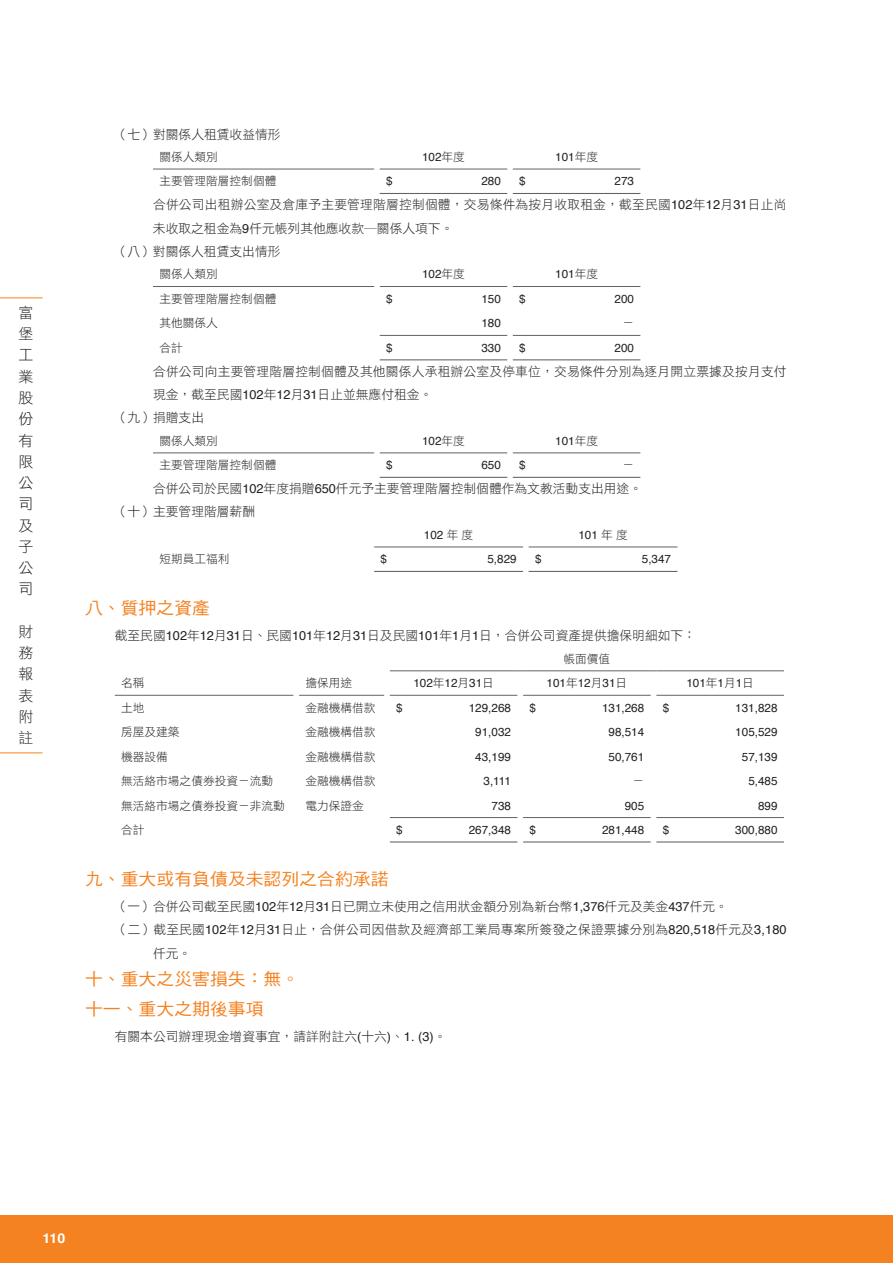
<style>
.page{position:relative;width:893px;height:1263px;background:#fff}
.page>*{position:absolute;margin:0;border:0;box-sizing:border-box;transform-origin:0 0}
.t1{font:16.95px/29.7px "DF Hei Std W5";color:#f58220;scale:1.05 1}
.t2{font:14.85px/21.3px "DF Hei Std W3";color:#231f20;text-align:justify}
.t3{font:700 13.5px "Helvetica";color:#fff;scale:1.05 1}
.t4{font:12.75px/23.4px "DF Hei Std W3";color:#231f20}
.t5{font:11.7px "Helvetica";color:#231f20}
.t6{font:11.7px "DF Hei Std W3";color:#231f20}
.s1{font-family:"DF Hei Std W3"}
.s2{font-family:"Helvetica"}
</style>
<div class="page">
<div style="left:0;top:1215px;width:893px;height:48px;background:#f58220"></div>
<hr style="left:0;top:298px;width:43px;height:1px;background:#f58220">
<hr style="left:0;top:753px;width:43px;height:1px;background:#f58220">
<hr style="left:380px;top:193px;width:127px;height:1px;background:#636366">
<hr style="left:513px;top:193px;width:127px;height:1px;background:#636366">
<hr style="left:153px;top:169px;width:221px;height:1px;background:#636366">
<hr style="left:380px;top:169px;width:127px;height:1px;background:#636366">
<hr style="left:513px;top:169px;width:127px;height:1px;background:#636366">
<hr style="left:380px;top:335px;width:127px;height:1px;background:#636366">
<hr style="left:513px;top:335px;width:127px;height:1px;background:#636366">
<hr style="left:380px;top:359px;width:127px;height:1px;background:#636366">
<hr style="left:513px;top:359px;width:127px;height:1px;background:#636366">
<hr style="left:153px;top:286px;width:221px;height:1px;background:#636366">
<hr style="left:380px;top:286px;width:127px;height:1px;background:#636366">
<hr style="left:513px;top:286px;width:127px;height:1px;background:#636366">
<hr style="left:513px;top:477px;width:127px;height:1px;background:#636366">
<hr style="left:380px;top:477px;width:127px;height:1px;background:#636366">
<hr style="left:153px;top:453px;width:221px;height:1px;background:#636366">
<hr style="left:380px;top:453px;width:127px;height:1px;background:#636366">
<hr style="left:513px;top:453px;width:127px;height:1px;background:#636366">
<hr style="left:374px;top:547px;width:149px;height:1px;background:#636366">
<hr style="left:529px;top:547px;width:148px;height:1px;background:#636366">
<hr style="left:374px;top:571px;width:149px;height:1px;background:#636366">
<hr style="left:529px;top:571px;width:148px;height:1px;background:#636366">
<hr style="left:390px;top:670px;width:127px;height:1px;background:#636366">
<hr style="left:523px;top:670px;width:128px;height:1px;background:#636366">
<hr style="left:656px;top:670px;width:128px;height:1px;background:#636366">
<hr style="left:115px;top:695px;width:178px;height:1px;background:#636366">
<hr style="left:299px;top:695px;width:85px;height:1px;background:#636366">
<hr style="left:390px;top:695px;width:127px;height:1px;background:#636366">
<hr style="left:390px;top:817px;width:127px;height:1px;background:#636366">
<hr style="left:523px;top:695px;width:128px;height:1px;background:#636366">
<hr style="left:523px;top:817px;width:128px;height:1px;background:#636366">
<hr style="left:656px;top:695px;width:128px;height:1px;background:#636366">
<hr style="left:656px;top:817px;width:128px;height:1px;background:#636366">
<hr style="left:390px;top:841px;width:127px;height:1px;background:#636366">
<hr style="left:523px;top:841px;width:128px;height:1px;background:#636366">
<hr style="left:656px;top:841px;width:128px;height:1px;background:#636366">
<p class="t2" style="left:19px;top:302px;width:16px">富堡工業股份有限公司及子公司</p>
<p class="t2" style="left:19px;top:621px;width:16px">財務報表附註</p>
<p class="t4" style="left:115px;top:122px;width:167px">（七）對關係人租賃收益情形</p>
<p class="t6" style="left:159px;top:150px;width:60px">關係人類別</p>
<p class="t5" style="left:422px;top:148px;width:44px">102<span class="s1">年度</span></p>
<p class="t5" style="left:555px;top:148px;width:44px">101<span class="s1">年度</span></p>
<p class="t6" style="left:159px;top:175px;width:118px">主要管理階層控制個體</p>
<p class="t5" style="left:386px;top:172px;width:8px">$</p>
<p class="t5" style="left:481px;top:172px;width:21px">280</p>
<p class="t5" style="left:519px;top:172px;width:8px">$</p>
<p class="t5" style="left:614px;top:172px;width:21px">273</p>
<p class="t4" style="left:153px;top:193px;width:635px">合併公司出租辦公室及倉庫予主要管理階層控制個體，交易條件為按月收取租金，截至民國<span class="s2">102</span>年<span class="s2">12</span>月<span class="s2">31</span>日止尚</p>
<p class="t4" style="left:153px;top:216px;width:302px">未收取之租金為<span class="s2">9</span>仟元帳列其他應收款─關係人項下。</p>
<p class="t4" style="left:115px;top:240px;width:167px">（八）對關係人租賃支出情形</p>
<p class="t6" style="left:159px;top:268px;width:60px">關係人類別</p>
<p class="t5" style="left:422px;top:265px;width:44px">102<span class="s1">年度</span></p>
<p class="t5" style="left:555px;top:265px;width:44px">101<span class="s1">年度</span></p>
<p class="t6" style="left:159px;top:292px;width:118px">主要管理階層控制個體</p>
<p class="t5" style="left:386px;top:290px;width:8px">$</p>
<p class="t5" style="left:481px;top:290px;width:21px">150</p>
<p class="t5" style="left:519px;top:290px;width:8px">$</p>
<p class="t5" style="left:614px;top:290px;width:21px">200</p>
<p class="t6" style="left:159px;top:317px;width:60px">其他關係人</p>
<p class="t5" style="left:481px;top:314px;width:21px">180</p>
<p class="t6" style="left:622px;top:317px;width:13px">－</p>
<p class="t6" style="left:159px;top:341px;width:25px">合計</p>
<p class="t5" style="left:386px;top:339px;width:8px">$</p>
<p class="t5" style="left:481px;top:339px;width:21px">330</p>
<p class="t5" style="left:519px;top:339px;width:8px">$</p>
<p class="t5" style="left:614px;top:339px;width:21px">200</p>
<p class="t4" style="left:153px;top:359px;width:635px">合併公司向主要管理階層控制個體及其他關係人承租辦公室及停車位，交易條件分別為逐月開立票據及按月支付</p>
<p class="t4" style="left:153px;top:382px;width:281px">現金，截至民國<span class="s2">102</span>年<span class="s2">12</span>月<span class="s2">31</span>日止並無應付租金。</p>
<p class="t4" style="left:115px;top:406px;width:91px">（九）捐贈支出</p>
<p class="t6" style="left:159px;top:434px;width:60px">關係人類別</p>
<p class="t5" style="left:422px;top:432px;width:44px">102<span class="s1">年度</span></p>
<p class="t5" style="left:555px;top:432px;width:44px">101<span class="s1">年度</span></p>
<p class="t6" style="left:159px;top:459px;width:118px">主要管理階層控制個體</p>
<p class="t5" style="left:386px;top:456px;width:8px">$</p>
<p class="t5" style="left:481px;top:456px;width:21px">650</p>
<p class="t5" style="left:519px;top:456px;width:8px">$</p>
<p class="t6" style="left:622px;top:459px;width:13px">－</p>
<p class="t4" style="left:115px;top:477px;width:529px;text-indent:38px">合併公司於民國<span class="s2">102</span>年度捐贈<span class="s2">650</span>仟元予主要管理階層控制個體作為文教活動支出用途。（十）主要管理階層薪酬</p>
<p class="t5" style="left:424px;top:526px;width:51px">102 <span class="s1">年度</span></p>
<p class="t5" style="left:578px;top:526px;width:51px">101 <span class="s1">年度</span></p>
<p class="t6" style="left:159px;top:553px;width:72px">短期員工福利</p>
<p class="t5" style="left:381px;top:550px;width:8px">$</p>
<p class="t5" style="left:487px;top:550px;width:31px">5,829</p>
<p class="t5" style="left:535px;top:550px;width:8px">$</p>
<p class="t5" style="left:642px;top:550px;width:31px">5,347</p>
<h1 class="t1" style="left:85px;top:593px;width:121px">八、質押之資產</h1>
<p class="t4" style="left:115px;top:624px;width:583px">截至民國<span class="s2">102</span>年<span class="s2">12</span>月<span class="s2">31</span>日、民國<span class="s2">101</span>年<span class="s2">12</span>月<span class="s2">31</span>日及民國<span class="s2">101</span>年<span class="s2">1</span>月<span class="s2">1</span>日，合併公司資產提供擔保明細如下：</p>
<p class="t6" style="left:563px;top:652px;width:48px">帳面價值</p>
<p class="t6" style="left:121px;top:677px;width:25px">名稱</p>
<p class="t6" style="left:305px;top:677px;width:48px">擔保用途</p>
<p class="t5" style="left:413px;top:674px;width:82px">102<span class="s1">年</span>12<span class="s1">月</span>31<span class="s1">日</span></p>
<p class="t5" style="left:547px;top:674px;width:82px">101<span class="s1">年</span>12<span class="s1">月</span>31<span class="s1">日</span></p>
<p class="t5" style="left:686px;top:674px;width:69px">101<span class="s1">年</span>1<span class="s1">月</span>1<span class="s1">日</span></p>
<p class="t6" style="left:121px;top:701px;width:25px">土地</p>
<p class="t6" style="left:305px;top:701px;width:72px">金融機構借款</p>
<p class="t5" style="left:396px;top:699px;width:8px">$</p>
<p class="t5" style="left:469px;top:699px;width:44px">129,268</p>
<p class="t5" style="left:529px;top:699px;width:8px">$</p>
<p class="t5" style="left:602px;top:699px;width:44px">131,268</p>
<p class="t5" style="left:663px;top:699px;width:8px">$</p>
<p class="t5" style="left:735px;top:699px;width:44px">131,828</p>
<p class="t6" style="left:121px;top:726px;width:60px">房屋及建築</p>
<p class="t6" style="left:305px;top:726px;width:72px">金融機構借款</p>
<p class="t5" style="left:475px;top:723px;width:37px">91,032</p>
<p class="t5" style="left:608px;top:723px;width:37px">98,514</p>
<p class="t5" style="left:735px;top:723px;width:44px">105,529</p>
<p class="t6" style="left:121px;top:750px;width:48px">機器設備</p>
<p class="t6" style="left:305px;top:750px;width:72px">金融機構借款</p>
<p class="t5" style="left:475px;top:747px;width:37px">43,199</p>
<p class="t5" style="left:608px;top:747px;width:37px">50,761</p>
<p class="t5" style="left:742px;top:747px;width:37px">57,139</p>
<p class="t6" style="left:121px;top:774px;width:154px">無活絡市場之債券投資－流動</p>
<p class="t6" style="left:305px;top:774px;width:72px">金融機構借款</p>
<p class="t5" style="left:483px;top:772px;width:29px">3,111</p>
<p class="t6" style="left:633px;top:774px;width:13px">－</p>
<p class="t5" style="left:748px;top:772px;width:31px">5,485</p>
<p class="t6" style="left:121px;top:799px;width:165px">無活絡市場之債券投資－非流動</p>
<p class="t6" style="left:305px;top:799px;width:60px">電力保證金</p>
<p class="t5" style="left:491px;top:796px;width:21px">738</p>
<p class="t5" style="left:625px;top:796px;width:21px">905</p>
<p class="t5" style="left:758px;top:796px;width:21px">899</p>
<p class="t6" style="left:121px;top:823px;width:25px">合計</p>
<p class="t5" style="left:396px;top:821px;width:8px">$</p>
<p class="t5" style="left:469px;top:821px;width:44px">267,348</p>
<p class="t5" style="left:529px;top:821px;width:8px">$</p>
<p class="t5" style="left:602px;top:821px;width:44px">281,448</p>
<p class="t5" style="left:663px;top:821px;width:8px">$</p>
<p class="t5" style="left:735px;top:821px;width:44px">300,880</p>
<h1 class="t1" style="left:85px;top:863px;width:291px">九、重大或有負債及未認列之合約承諾</h1>
<p class="t4" style="left:115px;top:894px;width:615px">（一）合併公司截至民國<span class="s2">102</span>年<span class="s2">12</span>月<span class="s2">31</span>日已開立未使用之信用狀金額分別為新台幣<span class="s2">1,376</span>仟元及美金<span class="s2">437</span>仟元。</p>
<p class="t4" style="left:115px;top:918px;width:673px">（二）截至民國<span class="s2">102</span>年<span class="s2">12</span>月<span class="s2">31</span>日止，合併公司因借款及經濟部工業局專案所簽發之保證票據分別為<span class="s2">820,518</span>仟元及<span class="s2">3,180</span></p>
<p class="t4" style="left:153px;top:941px;width:40px">仟元。</p>
<h1 class="t1" style="left:85px;top:963px;width:206px">十、重大之災害損失：無。十一、重大之期後事項</h1>
<p class="t4" style="left:115px;top:1024px;width:333px">有關本公司辦理現金增資事宜，請詳附註六<span class="s2">(</span>十六<span class="s2">)</span>、<span class="s2">1. (3)</span>。</p>
<p class="t3" style="left:43px;top:1228px;width:23px">110</p>
</div>
